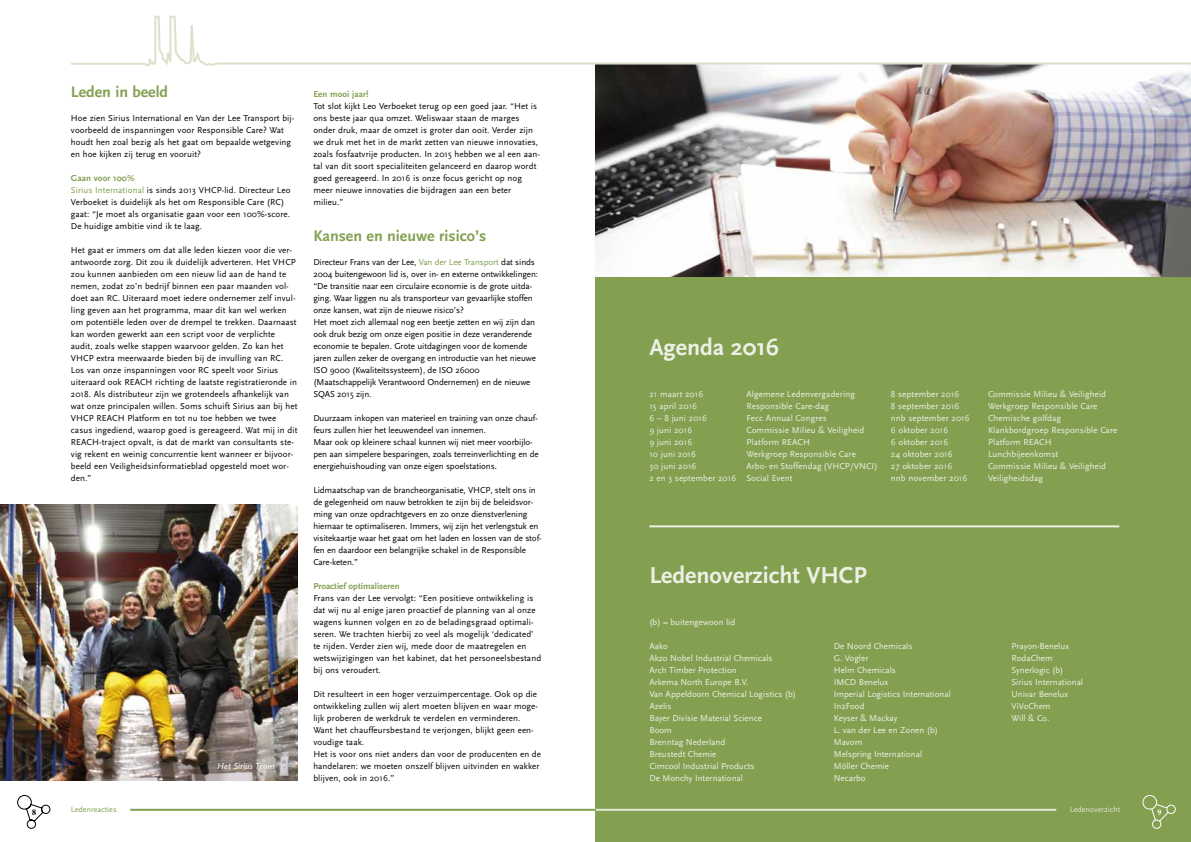
<style>
.page{position:relative;width:1191px;height:842px;background:#fff}
.page>*{position:absolute;margin:0;border:0;box-sizing:border-box;transform-origin:0 0}
.t1{font:700 24px "AD Scala Sans";color:#edf0e5}
.t2{font:700 16px "AD Scala Sans";color:#83a051}
.t3{font:9px/12px "AD Scala Sans Romein";letter-spacing:.01em;color:#000}
.t4{font:9px/12px "AD Scala Sans Romein";letter-spacing:-.01em;color:#000}
.t5{font:9px/12px "AD Scala Sans Romein";color:#edf0e5}
.t6{font:700 9px "AD Scala Sans";color:#83a051}
.t7{font:italic 9px "AD Scala Sans";color:#fff}
.t8{font:8px "AD Scala Sans Romein";color:#e2e6d4}
.t9{font:8px "AD Scala Sans Romein";color:#83a051}
.t10{font:700 8px "Times New Roman MT Std";color:#000}
.t11{font:700 8px "Times New Roman MT Std";color:#fff}
.s1{color:#83a051}
</style>
<div class="page">
<div style="left:595px;top:277px;width:596px;height:565px;background:#83a051"></div>
<hr style="left:649px;top:525px;width:470px;height:2px;background:#edf0e5">
<hr style="left:595px;top:809px;width:461px;height:2px;background:#e2e6d4">
<svg style="left:17px;top:795px;width:33px;height:33px"></svg>
<hr style="left:130px;top:809px;width:465px;height:2px;background:#83a051">
<img style="left:0;top:505px;width:298px;height:276px">
<img style="left:595px;top:74px;width:596px;height:203px">
<svg style="left:71px;top:15px;width:1120px;height:59px"></svg>
<div style="left:1142px;top:795px;width:14px;height:14px;border:1px solid #fff;border-radius:50%"></div>
<div style="left:1152px;top:820px;width:9px;height:8px;border:1px solid #fff;border-radius:50%"></div>
<div style="left:1166px;top:805px;width:9px;height:9px;border:1px solid #fff;border-radius:50%"></div>
<svg style="left:1151px;top:804px;width:17px;height:18px"></svg>
<p class="t10" style="left:32px;top:808px;width:5px">8</p>
<h2 class="t2" style="left:71px;top:83px;width:99px">Leden in beeld</h2>
<p class="t3" style="left:71px;top:112px;width:225px">Hoe zien Sirius International en Van der Lee Transport bij&shy;voorbeeld de inspanningen voor Responsible Care? Wat houdt hen zoal bezig als het gaat om bepaalde wetgeving en hoe kijken zij terug en vooruit?</p>
<p class="t6" style="left:71px;top:173px;width:65px">Gaan voor 100%</p>
<p class="t3" style="left:71px;top:184px;width:221px"><span class="s1">Sirius International</span> is sinds 2013 VHCP-lid. Directeur Leo Verboeket is duidelijk als het om Responsible Care (RC) gaat: “Je moet als organisatie gaan voor een 100%-score.<br>De huidige ambitie vind ik te laag.</p>
<p class="t3" style="left:71px;top:244px;width:228px">Het gaat er immers om dat alle leden kiezen voor die ver&shy;antwoorde zorg. Dit zou ik duidelijk adverteren. Het VHCP zou kunnen aanbieden om een nieuw lid aan de hand te nemen, zodat zo’n bedrijf binnen een paar maanden vol&shy;doet aan RC. Uiteraard moet iedere ondernemer zelf invul&shy;ling geven aan het programma, maar dit kan wel werken om potentiële leden over de drempel te trekken. Daarnaast kan worden gewerkt aan een script voor de verplichte audit, zoals welke stappen waarvoor gelden. Zo kan het VHCP extra meerwaarde bieden bij de invulling van RC.<br>Los van onze inspanningen voor RC speelt voor Sirius uiteraard ook REACH richting de laatste registratieronde in 2018. Als distributeur zijn we grotendeels afhankelijk van wat onze principalen willen. Soms schuift Sirius aan bij het VHCP REACH Platform en tot nu toe hebben we twee casus ingediend, waarop goed is gereageerd. Wat mij in dit REACH-traject opvalt, is dat de markt van consultants ste&shy;vig rekent en weinig concurrentie kent wanneer er bijvoor&shy;beeld een Veiligheidsinformatieblad opgesteld moet wor&shy;den.”</p>
<p class="t9" style="left:71px;top:805px;width:47px">Ledenreacties</p>
<p class="t7" style="left:217px;top:761px;width:59px">Het Sirius Team</p>
<p class="t6" style="left:313px;top:89px;width:57px">Een mooi jaar!</p>
<p class="t3" style="left:313px;top:100px;width:228px">Tot slot kijkt Leo Verboeket terug op een goed jaar. “Het is ons beste jaar qua omzet. Weliswaar staan de marges onder druk, maar de omzet is groter dan ooit. Verder zijn we druk met het in de markt zetten van nieuwe innovaties, zoals fosfaatvrije producten. In 2015 hebben we al een aan&shy;tal van dit soort specialiteiten gelanceerd en daarop wordt goed gereageerd. In 2016 is onze focus gericht op nog meer nieuwe innovaties die bijdragen aan een beter milieu.”</p>
<h2 class="t2" style="left:313px;top:227px;width:174px">Kansen en nieuwe risico’s</h2>
<p class="t4" style="left:313px;top:256px;width:226px">Directeur Frans van der Lee, <span class="s1">Van der Lee Transport</span> dat sinds 2004 buitengewoon lid is, over in- en externe ontwikkelingen: “De transitie naar een circulaire economie is de grote uitda&shy;ging. Waar liggen nu als transporteur van gevaarlijke stoffen onze kansen, wat zijn de nieuwe risico’s?<br>Het moet zich allemaal nog een beetje zetten en wij zijn dan ook druk bezig om onze eigen positie in deze veranderende economie te bepalen. Grote uitdagingen voor de komende jaren zullen zeker de overgang en introductie van het nieuwe ISO 9000 (Kwaliteitssysteem), de ISO 26000 (Maatschappelijk Verantwoord Ondernemen) en de nieuwe SQAS 2015 zijn.</p>
<p class="t4" style="left:313px;top:412px;width:227px">Duurzaam inkopen van materieel en training van onze chauf&shy;feurs zullen hier het leeuwendeel van innemen.<br>Maar ook op kleinere schaal kunnen wij niet meer voorbijlo&shy;pen aan simpelere besparingen, zoals terreinverlichting en de energiehuishouding van onze eigen spoelstations.</p>
<p class="t4" style="left:313px;top:484px;width:230px">Lidmaatschap van de brancheorganisatie, VHCP, stelt ons in de gelegenheid om nauw betrokken te zijn bij de beleidsvor&shy;ming van onze opdrachtgevers en zo onze dienstverlening hiernaar te optimaliseren. Immers, wij zijn het verlengstuk en visitekaartje waar het gaat om het laden en lossen van de stof&shy;fen en daardoor een belangrijke schakel in de Responsible Care-keten.”</p>
<p class="t6" style="left:313px;top:581px;width:88px">Proactief optimaliseren</p>
<p class="t3" style="left:313px;top:592px;width:229px">Frans van der Lee vervolgt: “Een positieve ontwikkeling is dat wij nu al enige jaren proactief de planning van al onze wagens kunnen volgen en zo de beladingsgraad optimali&shy;seren. We trachten hierbij zo veel als mogelijk ‘dedicated’ te rijden. Verder zien wij, mede door de maatregelen en wetswijzigingen van het kabinet, dat het personeelsbestand bij ons veroudert.</p>
<p class="t3" style="left:313px;top:688px;width:229px">Dit resulteert in een hoger verzuimpercentage. Ook op die ontwikkeling zullen wij alert moeten blijven en waar moge&shy;lijk proberen de werkdruk te verdelen en verminderen.<br>Want het chauffeursbestand te verjongen, blijkt geen een&shy;voudige taak.<br>Het is voor ons niet anders dan voor de producenten en de handelaren: we moeten onszelf blijven uitvinden en wakker blijven, ook in 2016.”</p>
<h1 class="t1" style="left:649px;top:334px;width:131px">Agenda 2016</h1>
<p class="t5" style="left:649px;top:388px;width:55px">21 maart 2016</p>
<p class="t5" style="left:746px;top:388px;width:110px">Algemene Ledenvergadering</p>
<p class="t5" style="left:649px;top:400px;width:49px">15 april 2016</p>
<p class="t5" style="left:746px;top:400px;width:84px">Responsible Care-dag</p>
<p class="t5" style="left:649px;top:412px;width:59px">6 – 8 juni 2016</p>
<p class="t5" style="left:746px;top:412px;width:82px">Fecc Annual Congres</p>
<p class="t5" style="left:649px;top:424px;width:44px">9 juni 2016</p>
<p class="t5" style="left:746px;top:424px;width:120px">Commissie Milieu &amp; Veiligheid</p>
<p class="t5" style="left:649px;top:436px;width:44px">9 juni 2016</p>
<p class="t5" style="left:746px;top:436px;width:65px">Platform REACH</p>
<p class="t5" style="left:649px;top:448px;width:48px">10 juni 2016</p>
<p class="t5" style="left:746px;top:448px;width:111px">Werkgroep Responsible Care</p>
<p class="t5" style="left:649px;top:460px;width:49px">30 juni 2016</p>
<p class="t5" style="left:649px;top:460px;width:230px;text-indent:97px">Arbo- en Stoffendag (VHCP/VNCI)<br>2 en 3 september 2016 Social Event</p>
<p class="t5" style="left:891px;top:388px;width:70px">8 september 2016</p>
<p class="t5" style="left:988px;top:388px;width:120px">Commissie Milieu &amp; Veiligheid</p>
<p class="t5" style="left:891px;top:400px;width:70px">8 september 2016</p>
<p class="t5" style="left:988px;top:400px;width:111px">Werkgroep Responsible Care</p>
<p class="t5" style="left:891px;top:412px;width:80px">nnb september 2016</p>
<p class="t5" style="left:988px;top:412px;width:75px">Chemische golfdag</p>
<p class="t5" style="left:891px;top:424px;width:59px">6 oktober 2016</p>
<p class="t5" style="left:988px;top:424px;width:131px">Klankbordgroep Responsible Care</p>
<p class="t5" style="left:891px;top:436px;width:59px">6 oktober 2016</p>
<p class="t5" style="left:988px;top:436px;width:65px">Platform REACH</p>
<p class="t5" style="left:891px;top:448px;width:63px">24 oktober 2016</p>
<p class="t5" style="left:988px;top:448px;width:72px">Lunchbijeenkomst</p>
<p class="t5" style="left:891px;top:460px;width:63px">27 oktober 2016</p>
<p class="t5" style="left:988px;top:460px;width:120px">Commissie Milieu &amp; Veiligheid</p>
<p class="t5" style="left:891px;top:472px;width:78px">nnb november 2016</p>
<p class="t5" style="left:988px;top:472px;width:57px">Veiligheidsdag</p>
<h1 class="t1" style="left:649px;top:562px;width:219px">Ledenoverzicht VHCP</h1>
<p class="t5" style="left:649px;top:616px;width:87px">(b) = buitengewoon lid</p>
<p class="t5" style="left:649px;top:640px;width:148px">Aako<br>Akzo Nobel Industrial Chemicals<br>Arch Timber Protection<br>Arkema North Europe B.V.<br>Van Appeldoorn Chemical Logistics (b)<br>Azelis<br>Bayer Divisie Material Science<br>Boom<br>Brenntag Nederland<br>Breustedt Chemie<br>Cimcool Industrial Products<br>De Monchy International</p>
<p class="t5" style="left:833px;top:640px;width:119px">De Noord Chemicals<br>G. Vogler<br>Helm Chemicals<br>IMCD Benelux<br>Imperial Logistics International<br>In2Food<br>Keyser &amp; Mackay<br>L. van der Lee en Zonen (b)<br>Mavom<br>Melspring International<br>Möller Chemie<br>Necarbo</p>
<p class="t5" style="left:1011px;top:640px;width:73px">Prayon-Benelux<br>RodaChem<br>Synerlogic (b)<br>Sirius International<br>Univar Benelux<br>ViVoChem<br>Will &amp; Co.</p>
<p class="t8" style="left:1069px;top:805px;width:52px">Ledenoverzicht</p>
<p class="t11" style="left:1157px;top:808px;width:5px">9</p>
</div>
